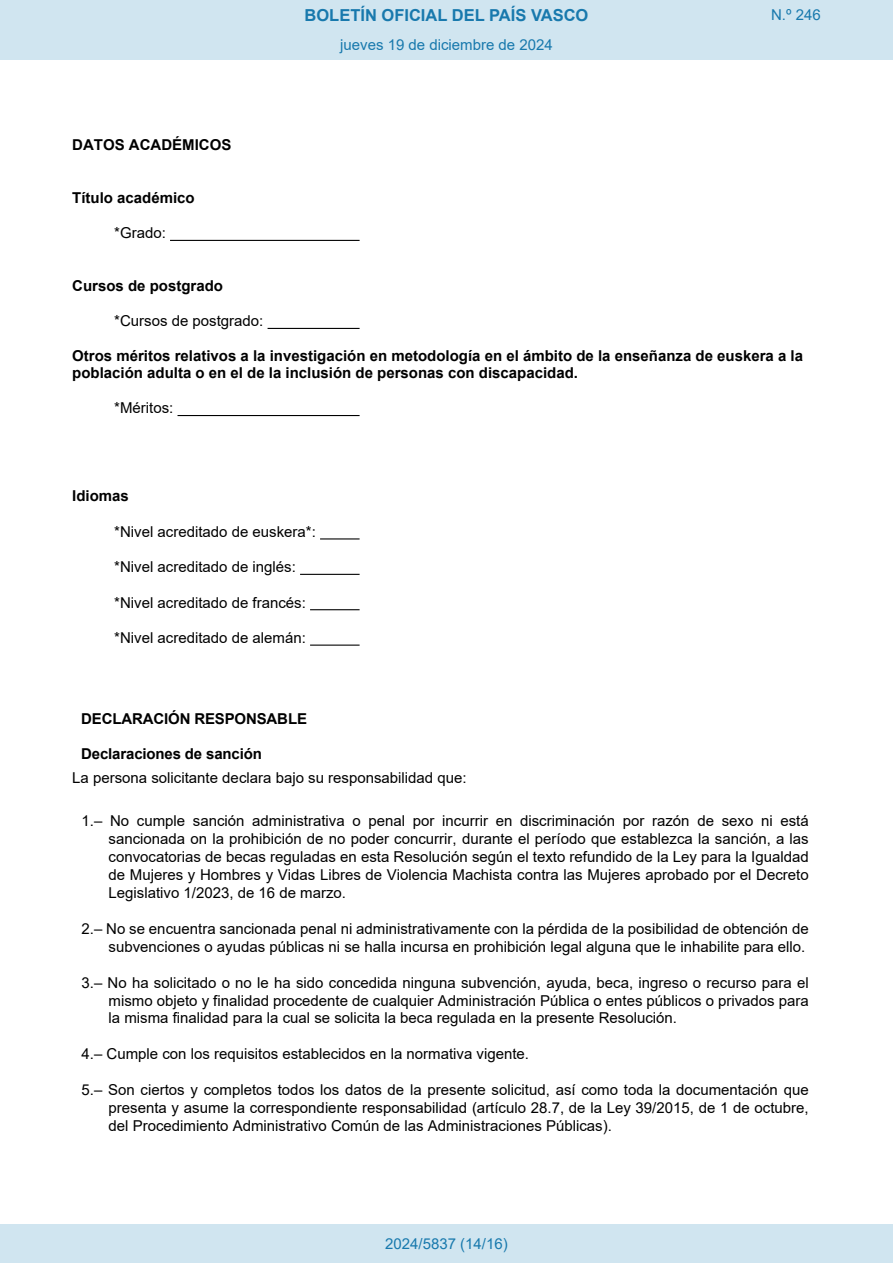
<style>
.page{position:relative;width:893px;height:1263px;background:#fff}
.page>*{position:absolute;margin:0;border:0;box-sizing:border-box;transform-origin:0 0}
.t1{font:700 16.5px "Arial";color:#1879ad}
.t2{font:15px/17.9px "Arial";color:#000;text-align:justify}
.t3{font:700 15px/17.2px "Arial";color:#000}
.Paginacion_Centro{font:15px "Arial";color:#1879ad}
.s1{font-weight:700}
</style>
<div class="page">
<hr style="left:170px;top:240px;width:190px;height:1px;background:#000">
<hr style="left:268px;top:328px;width:92px;height:1px;background:#000">
<hr style="left:178px;top:415px;width:182px;height:1px;background:#000">
<hr style="left:320px;top:538px;width:40px;height:1px;background:#000">
<hr style="left:300px;top:574px;width:60px;height:1px;background:#000">
<hr style="left:310px;top:609px;width:50px;height:1px;background:#000">
<hr style="left:310px;top:644px;width:50px;height:2px;background:#000">
<div style="left:0;top:0;width:893px;height:60px;background:#d0e5f0"></div>
<div style="left:0;top:1225px;width:893px;height:38px;background:#d0e5f0"></div>
<p class="t3" style="left:72px;top:136px;width:161px">DATOS ACADÉMICOS</p>
<p class="t3" style="left:72px;top:189px;width:124px">Título académico</p>
<p class="t2" style="left:114px;top:224px;width:53px">*Grado:</p>
<p class="t1" style="left:305px;top:3px;width:285px">BOLETÍN OFICIAL DEL PAÍS VASCO</p>
<p class="Paginacion_Centro" style="left:771px;top:5px;width:51px">N.º 246</p>
<p class="Paginacion_Centro" style="left:340px;top:35px;width:214px">jueves 19 de diciembre de 2024</p>
<p class="t3" style="left:72px;top:277px;width:152px">Cursos de postgrado</p>
<p class="t2" style="left:114px;top:312px;width:151px">*Cursos de postgrado:</p>
<p class="t3" style="left:72px;top:347px;width:732px">Otros méritos relativos a la investigación en metodología en el ámbito de la enseñanza de euskera a la población adulta o en el de la inclusión de personas con discapacidad.</p>
<p class="t2" style="left:114px;top:399px;width:61px">*Méritos:</p>
<p class="t3" style="left:72px;top:488px;width:58px">Idiomas</p>
<p class="t2" style="left:114px;top:522px;width:203px">*Nivel acreditado de euskera*:</p>
<p class="t2" style="left:114px;top:558px;width:183px">*Nivel acreditado de inglés:</p>
<p class="t2" style="left:114px;top:593px;width:193px">*Nivel acreditado de francés:</p>
<p class="t2" style="left:114px;top:629px;width:193px">*Nivel acreditado de alemán:</p>
<p class="t3" style="left:81px;top:710px;width:227px">DECLARACIÓN RESPONSABLE</p>
<p class="t2" style="left:72px;top:741px;width:396px;line-height:24.8px;text-indent:9px"><span class="s1">Declaraciones de sanción<br></span>La persona solicitante declara bajo su responsabilidad que:</p>
<p class="t2" style="left:109px;top:812px;width:702px;text-indent:-27px">1.– No cumple sanción administrativa o penal por incurrir en discriminación por razón de sexo ni está sancionada on la prohibición de no poder concurrir, durante el período que establezca la sanción, a las convocatorias de becas reguladas en esta Resolución según el texto refundido de la Ley para la Igualdad de Mujeres y Hombres y Vidas Libres de Violencia Machista contra las Mujeres aprobado por el Decreto Legislativo 1/2023, de 16 de marzo.</p>
<p class="t2" style="left:81px;top:919px;width:729px;text-align:right">2.– No se encuentra sancionada penal ni administrativamente con la pérdida de la posibilidad de obtención de subvenciones o ayudas públicas ni se halla incursa en prohibición legal alguna que le inhabilite para ello.</p>
<p class="t2" style="left:109px;top:973px;width:702px;text-indent:-27px">3.– No ha solicitado o no le ha sido concedida ninguna subvención, ayuda, beca, ingreso o recurso para el mismo objeto y finalidad procedente de cualquier Administración Pública o entes públicos o privados para la misma finalidad para la cual se solicita la beca regulada en la presente Resolución.</p>
<p class="t2" style="left:81px;top:1045px;width:449px">4.– Cumple con los requisitos establecidos en la normativa vigente.</p>
<p class="t2" style="left:109px;top:1081px;width:702px;text-indent:-27px">5.– Son ciertos y completos todos los datos de la presente solicitud, así como toda la documentación que presenta y asume la correspondiente responsabilidad (artículo 28.7, de la Ley 39/2015, de 1 de octubre, del Procedimiento Administrativo Común de las Administraciones Públicas).</p>
<p class="Paginacion_Centro" style="left:385px;top:1234px;width:124px">2024/5837 (14/16)</p>
</div>
